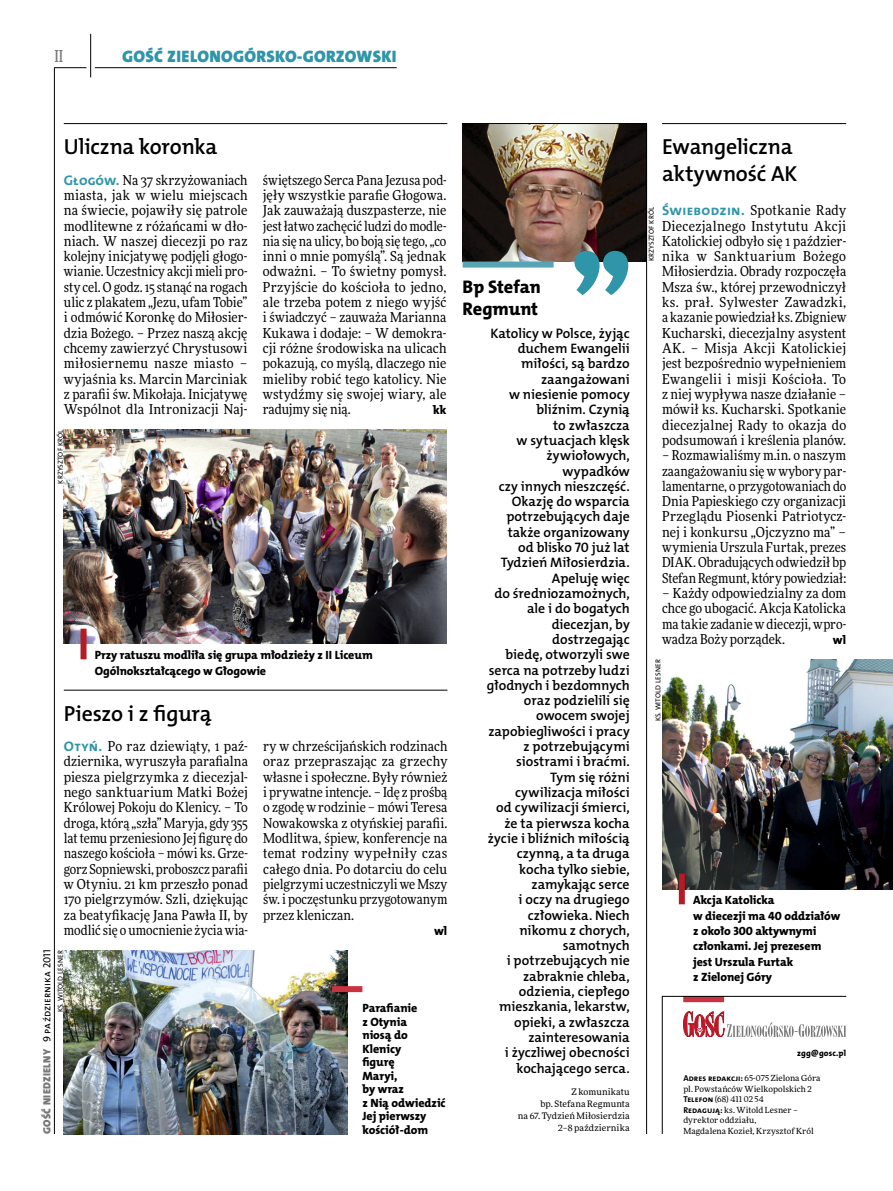
<style>
.page{position:relative;width:893px;height:1191px;background:#fff}
.page>*{position:absolute;margin:0;border:0;box-sizing:border-box;transform-origin:0 0}
.t1{font:21.9px/26.7px "The Mix HP6 Se Bld";letter-spacing:-.01em;color:#000}
.t2{font:18.3px/21.6px "The Mix HP8 Ex Bld";letter-spacing:-.005em;color:#000}
.t3{font:16.65px "The Mix HP9 Blk";letter-spacing:.02em;color:#2f95a8}
.t4{font:500 16.5px "Freeday Narrow";color:#777778;scale:.9 1}
.t5{font:13.8px/15.3px "The Mix HP6 Se Bld";letter-spacing:-.005em;color:#000;text-align:right}
.t6{font:13.65px/15.3px "Freeday Narrow News";letter-spacing:.005em;color:#000;text-align:justify}
.t7{font:12.3px "The Mix HP8 Ex Bld";color:#000}
.t8{font:12px/13.5px "The Mix HP8 Ex Bld";letter-spacing:-.005em;color:#000}
.t9{font:10.5px "The Mix HP5 Plain";letter-spacing:.015em;color:#000}
.t10{font:9px/12px "Freeday News";letter-spacing:.01em;color:#000;text-align:right}
.t11{font:8.55px "The Mix HP8 Ex Bld";letter-spacing:.015em;color:#000}
.t12{font:8.4px/10.5px "Freeday News";letter-spacing:.01em;color:#000}
.t13{font:7.2px "The Mix HP5 Plain";letter-spacing:.015em;color:#000}
.s1{font-family:"The Mix HP7 Bld";font-size:13.95px;color:#2f95a8}
.s2{font-family:"The Mix HP9 Blk";color:#777778}
.s3{font-family:"The Mix HP7 Bld";font-size:8.55px}
</style>
<div class="page">
<hr style="left:54px;top:67px;width:1px;height:1067px;background:#000">
<hr style="left:90px;top:34px;width:1px;height:43px;background:#000">
<hr style="left:54px;top:67px;width:32px;height:1px;background:#000">
<hr style="left:95px;top:67px;width:302px;height:1px;background:#000">
<svg style="left:462px;top:123px;width:185px;height:1011px"></svg>
<div style="left:463px;top:261px;width:91px;height:6px;background:#56a4b4"></div>
<svg style="left:574px;top:251px;width:54px;height:44px"></svg>
<svg style="left:662px;top:996px;width:185px;height:138px"></svg>
<hr style="left:64px;top:123px;width:383px;height:1px;background:#000">
<img style="left:64px;top:429px;width:382px;height:215px">
<img style="left:64px;top:950px;width:284px;height:184px">
<div style="left:81px;top:628px;width:6px;height:31px;background:#b51b24"></div>
<hr style="left:64px;top:690px;width:383px;height:1px;background:#000">
<hr style="left:662px;top:123px;width:184px;height:1px;background:#000">
<img style="left:662px;top:659px;width:231px;height:230px">
<div style="left:679px;top:873px;width:6px;height:31px;background:#b51b24"></div>
<div style="left:332px;top:986px;width:30px;height:6px;background:#c93241"></div>
<p class="t4" style="left:54px;top:46px;width:11px">II</p>
<p class="t3" style="left:122px;top:46px;width:276px">GOŚĆ ZIELONOGÓRSKO-GORZOWSKI</p>
<h1 class="t1" style="left:64px;top:133px;width:155px">Uliczna koronka</h1>
<p class="t6" style="left:64px;top:172px;width:185px"><span class="s1">Głogów.</span> Na 37 skrzyżowaniach miasta, jak w wielu miejscach na świecie, pojawiły się patrole modlitewne z różańcami w dło&shy;niach. W naszej diecezji po raz kolejny inicjatywę podjęli głogo&shy;wianie. Uczestnicy akcji mieli pro&shy;sty cel. O godz. 15 stanąć na rogach ulic z plakatem „Jezu, ufam Tobie” i odmówić Koronkę do Miłosier&shy;dzia Bożego. – Przez naszą akcję chcemy zawierzyć Chrystusowi miłosiernemu nasze miasto – wyjaśnia ks. Marcin Marciniak z parafii św. Mikołaja. Inicjatywę Wspólnot dla Intronizacji Naj-</p>
<p class="t6" style="left:263px;top:172px;width:185px">świętszego Serca Pana Jezusa pod&shy;jęły wszystkie parafie Głogowa.<br>Jak zauważają duszpasterze, nie jest łatwo zachęcić ludzi do modle&shy;nia się na ulicy, bo boją się tego, „co inni o mnie pomyślą”. Są jednak odważni. – To świetny pomysł.<br>Przyjście do kościoła to jedno, ale trzeba potem z niego wyjść i świadczyć – zauważa Marianna Kukawa i dodaje: – W demokra&shy;cji różne środowiska na ulicach pokazują, co myślą, dlaczego nie mieliby robić tego katolicy. Nie wstydźmy się swojej wiary, ale radujmy się nią.</p>
<p class="t7" style="left:433px;top:402px;width:15px">kk</p>
<p class="t13" style="left:56px;top:484px;width:56px;rotate:-90deg">Krzysztof Król</p>
<p class="t8" style="left:95px;top:647px;width:279px;line-height:15.3px">Przy ratuszu modliła się grupa młodzieży z II Liceum<br>Ogólnokształcącego w Głogowie</p>
<h1 class="t1" style="left:64px;top:700px;width:149px">Pieszo i z figurą</h1>
<p class="t6" style="left:64px;top:738px;width:186px"><span class="s1">Otyń.</span> Po raz dziewiąty, 1 paź&shy;dziernika, wyruszyła parafialna piesza pielgrzymka z diecezjal&shy;nego sanktuarium Matki Bożej Królowej Pokoju do Klenicy. – To droga, którą „szła” Maryja, gdy 355 lat temu przeniesiono Jej figurę do naszego kościoła – mówi ks. Grze&shy;gorz Sopniewski, proboszcz parafii w Otyniu. 21 km przeszło ponad 170 pielgrzymów. Szli, dziękując za beatyfikację Jana Pawła II, by modlić się o umocnienie życia wia-</p>
<p class="t6" style="left:263px;top:738px;width:186px">ry w chrześcijańskich rodzinach oraz przepraszając za grzechy własne i społeczne. Były również i prywatne intencje. – Idę z prośbą o zgodę w rodzinie – mówi Teresa Nowakowska z otyńskiej parafii.<br>Modlitwa, śpiew, konferencje na temat rodziny wypełniły czas całego dnia. Po dotarciu do celu pielgrzymi uczestniczyli we Mszy św. i poczęstunku przygotowanym przez kleniczan.</p>
<p class="t7" style="left:434px;top:923px;width:15px">wl</p>
<p class="t9" style="left:40px;top:1134px;width:186px;rotate:-90deg"><span class="s2">GOŚĆ NIEDZIELNY</span> 9 października 2011</p>
<p class="t13" style="left:56px;top:1012px;width:64px;rotate:-90deg">ks. Witold Lesner</p>
<p class="t8" style="left:362px;top:1001px;width:85px">Parafianie<br>z Otynia<br>niosą do<br>Klenicy<br>figurę<br>Maryi,<br>by wraz<br>z Nią odwiedzić<br>Jej pierwszy kościół-dom</p>
<h2 class="t2" style="left:463px;top:276px;width:80px">Bp Stefan<br>Regmunt</h2>
<p class="t5" style="left:487px;top:325px;width:144px">Katolicy w Polsce, żyjąc duchem Ewangelii miłości, są bardzo zaangażowani<br>w niesienie pomocy bliźnim. Czynią<br>to zwłaszcza<br>w sytuacjach klęsk żywiołowych, wypadków<br>czy innych nieszczęść.<br>Okazję do wsparcia potrzebujących daje także organizowany<br>od blisko 70 już lat<br>Tydzień Miłosierdzia.<br>Apeluję więc<br>do średniozamożnych, ale i do bogatych diecezjan, by dostrzegając<br>biedę, otworzyli swe serca na potrzeby ludzi głodnych i bezdomnych oraz podzielili się owocem swojej zapobiegliwości i pracy z potrzebującymi siostrami i braćmi.<br>Tym się różni cywilizacja miłości<br>od cywilizacji śmierci, że ta pierwsza kocha życie i bliźnich miłością czynną, a ta druga kocha tylko siebie, zamykając serce<br>i oczy na drugiego człowieka. Niech nikomu z chorych, samotnych<br>i potrzebujących nie zabraknie chleba, odzienia, ciepłego mieszkania, lekarstw, opieki, a zwłaszcza zainteresowania<br>i życzliwej obecności kochającego serca.</p>
<p class="t10" style="left:518px;top:1085px;width:113px">Z komunikatu<br>bp. Stefana Regmunta<br>na 67. Tydzień Miłosierdzia<br>2–8 października</p>
<p class="t13" style="left:647px;top:261px;width:56px;rotate:-90deg">krzysztof król</p>
<h1 class="t1" style="left:662px;top:133px;width:137px">Ewangeliczna aktywność AK</h1>
<p class="t6" style="left:662px;top:202px;width:186px"><span class="s1">Świebodzin.</span> Spotkanie Rady Diecezjalnego Instytutu Akcji Katolickiej odbyło się 1 paździer&shy;nika w Sanktuarium Bożego Miłosierdzia. Obrady rozpoczęła Msza św., której przewodniczył ks. prał. Sylwester Zawadzki, a kazanie powiedział ks. Zbigniew Kucharski, diecezjalny asystent AK. – Misja Akcji Katolickiej jest bezpośrednio wypełnieniem Ewangelii i misji Kościoła. To z niej wypływa nasze działanie – mówił ks. Kucharski. Spotkanie diecezjalnej Rady to okazja do podsumowań i kreślenia planów.</p>
<p class="t6" style="left:662px;top:447px;width:186px">– Rozmawialiśmy m.in. o naszym zaangażowaniu się w wybory par&shy;lamentarne, o przygotowaniach do Dnia Papieskiego czy organizacji Przeglądu Piosenki Patriotycz&shy;nej i konkursu „Ojczyzno ma” – wymienia Urszula Furtak, prezes DIAK. Obradujących odwiedził bp Stefan Regmunt, który powiedział:</p>
<p class="t6" style="left:662px;top:585px;width:186px">– Każdy odpowiedzialny za dom chce go ubogacić. Akcja Katolicka ma takie zadanie w diecezji, wpro&shy;wadza Boży porządek.</p>
<p class="t7" style="left:833px;top:632px;width:15px">wl</p>
<p class="t13" style="left:653px;top:721px;width:64px;rotate:-90deg">ks. Witold Lesner</p>
<p class="t8" style="left:693px;top:892px;width:149px;line-height:15.3px">Akcja Katolicka<br>w diecezji ma 40 oddziałów z około 300 aktywnymi członkami. Jej prezesem jest Urszula Furtak<br>z Zielonej Góry</p>
<p class="t11" style="left:797px;top:1047px;width:50px">zgg@gosc.pl</p>
<p class="t12" style="left:683px;top:1073px;width:139px"><span class="s3">Adres redakcji:</span> 65-075 Zielona Góra pl. Powstańców Wielkopolskich 2<br><span class="s3">Telefon</span> (68) 411 02 54<br><span class="s3">Redagują:</span> ks. Witold Lesner – dyrektor oddziału,<br>Magdalena Kozieł, Krzysztof Król</p>
</div>
